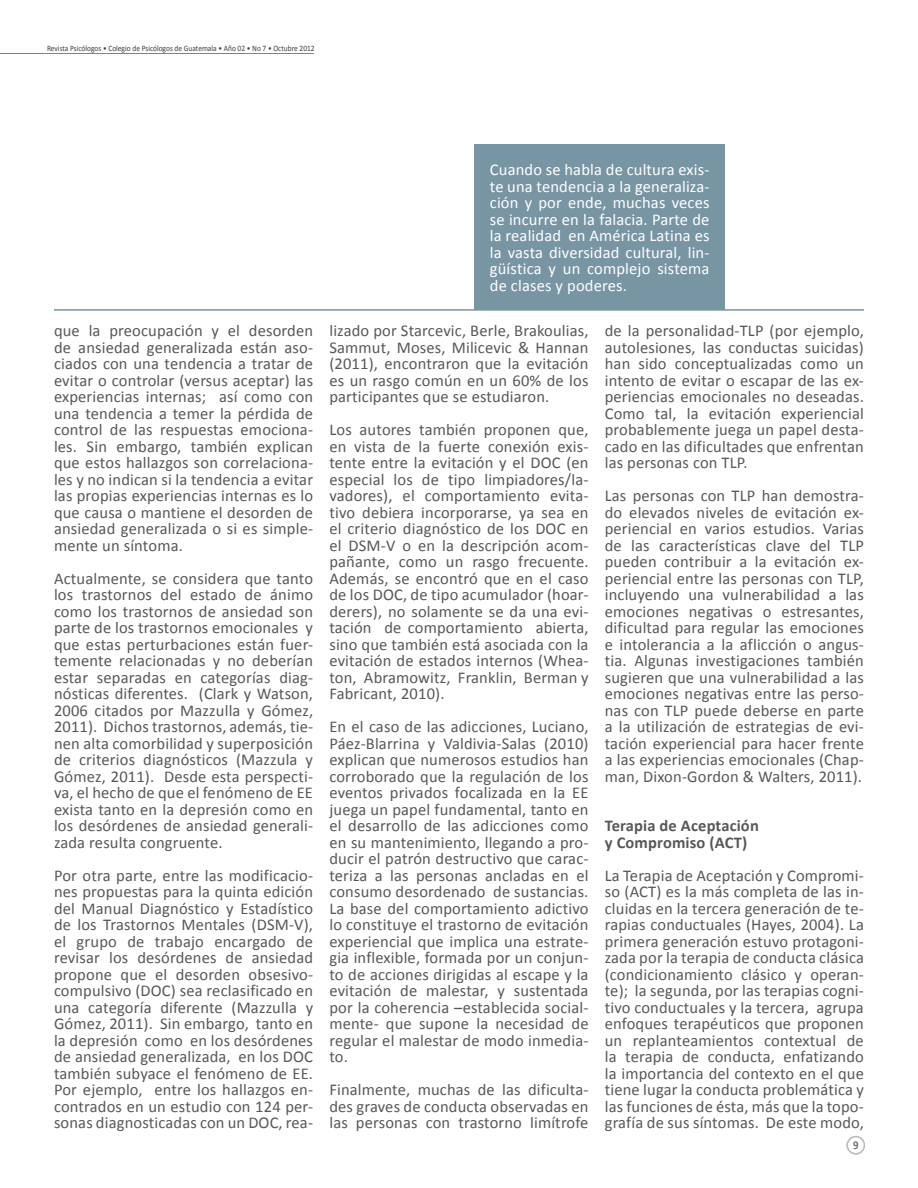
<style>
.page{position:relative;width:918px;height:1188px;background:#fff}
.page>*{position:absolute;margin:0;border:0;box-sizing:border-box;transform-origin:0 0}
.t1{font:16.5px/16.5px "Calibri";letter-spacing:.01em;color:#57585a;text-align:justify}
.t2{font:16.5px/16.5px "Calibri";letter-spacing:.01em;color:#fff;text-align:justify}
.t3{font:700 16.5px/16.5px "Calibri";letter-spacing:.01em;color:#57585a}
.t4{font:700 12px "Calibri";color:#6c6d70;scale:.9 1}
.t5{font:8.25px "Calibri";color:#3e3e3f;scale:.9 1}
</style>
<div class="page">
<div style="left:474px;top:144px;width:251px;height:166px;background:#7895a3"></div>
<hr style="left:54px;top:309px;width:810px;height:2px;background:#7895a3">
<div style="left:847px;top:1136px;width:18px;height:18px;border:2px solid #bcbdc0;border-radius:50%"></div>
<hr style="left:0;top:53px;width:313px;height:1px;background:#808285">
<p class="t5" style="left:47px;top:43px;width:299px">Revista Psicólogos • Colegio de Psicólogos de Guatemala • Año 02 • No 7 • Octubre 2012</p>
<p class="t1" style="left:54px;top:322px;width:261px">que la preocupación y el desorden de ansiedad generalizada están aso&shy;ciados con una tendencia a tratar de evitar o controlar (versus aceptar) las experiencias internas; así como con una tendencia a temer la pérdida de control de las respuestas emociona&shy;les. Sin embargo, también explican que estos hallazgos son correlaciona&shy;les y no indican si la tendencia a evitar las propias experiencias internas es lo que causa o mantiene el desorden de ansiedad generalizada o si es simple&shy;mente un síntoma.</p>
<p class="t1" style="left:54px;top:570px;width:261px">Actualmente, se considera que tanto los trastornos del estado de ánimo como los trastornos de ansiedad son parte de los trastornos emocionales y que estas perturbaciones están fuer&shy;temente relacionadas y no deberían estar separadas en categorías diag&shy;nósticas diferentes. (Clark y Watson, 2006 citados por Mazzulla y Gómez, 2011). Dichos trastornos, además, tie&shy;nen alta comorbilidad y superposición de criterios diagnósticos (Mazzula y Gómez, 2011). Desde esta perspecti&shy;va, el hecho de que el fenómeno de EE exista tanto en la depresión como en los desórdenes de ansiedad generali&shy;zada resulta congruente.</p>
<p class="t1" style="left:54px;top:867px;width:261px">Por otra parte, entre las modificacio&shy;nes propuestas para la quinta edición del Manual Diagnóstico y Estadístico de los Trastornos Mentales (DSM-V), el grupo de trabajo encargado de revisar los desórdenes de ansiedad propone que el desorden obsesivo&shy;compulsivo (DOC) sea reclasificado en una categoría diferente (Mazzulla y Gómez, 2011). Sin embargo, tanto en la depresión como en los desórdenes de ansiedad generalizada, en los DOC también subyace el fenómeno de EE.<br>Por ejemplo, entre los hallazgos en&shy;contrados en un estudio con 124 per&shy;sonas diagnosticadas con un DOC, rea-</p>
<p class="t2" style="left:490px;top:162px;width:221px">Cuando se habla de cultura exis&shy;te una tendencia a la generaliza&shy;ción y por ende, muchas veces se incurre en la falacia. Parte de la realidad en América Latina es la vasta diversidad cultural, lin&shy;güística y un complejo sistema de clases y poderes.</p>
<p class="t1" style="left:329px;top:322px;width:261px">lizado por Starcevic, Berle, Brakoulias, Sammut, Moses, Milicevic &amp; Hannan (2011), encontraron que la evitación es un rasgo común en un 60% de los participantes que se estudiaron.</p>
<p class="t1" style="left:329px;top:421px;width:261px">Los autores también proponen que, en vista de la fuerte conexión exis&shy;tente entre la evitación y el DOC (en especial los de tipo limpiadores/la&shy;vadores), el comportamiento evita&shy;tivo debiera incorporarse, ya sea en el criterio diagnóstico de los DOC en el DSM-V o en la descripción acom&shy;pañante, como un rasgo frecuente.<br>Además, se encontró que en el caso de los DOC, de tipo acumulador (hoar&shy;derers), no solamente se da una evi&shy;tación de comportamiento abierta, sino que también está asociada con la evitación de estados internos (Whea&shy;ton, Abramowitz, Franklin, Berman y Fabricant, 2010).</p>
<p class="t1" style="left:329px;top:718px;width:261px">En el caso de las adicciones, Luciano, Páez-Blarrina y Valdivia-Salas (2010) explican que numerosos estudios han corroborado que la regulación de los eventos privados focalizada en la EE juega un papel fundamental, tanto en el desarrollo de las adicciones como en su mantenimiento, llegando a pro&shy;ducir el patrón destructivo que carac&shy;teriza a las personas ancladas en el consumo desordenado de sustancias.<br>La base del comportamiento adictivo lo constituye el trastorno de evitación experiencial que implica una estrate&shy;gia inflexible, formada por un conjun&shy;to de acciones dirigidas al escape y la evitación de malestar, y sustentada por la coherencia –establecida social&shy;mente- que supone la necesidad de regular el malestar de modo inmedia&shy;to.</p>
<p class="t1" style="left:329px;top:1081px;width:261px">Finalmente, muchas de las dificulta&shy;des graves de conducta observadas en las personas con trastorno limítrofe</p>
<p class="t1" style="left:605px;top:322px;width:261px">de la personalidad-TLP (por ejemplo, autolesiones, las conductas suicidas) han sido conceptualizadas como un intento de evitar o escapar de las ex&shy;periencias emocionales no deseadas.<br>Como tal, la evitación experiencial probablemente juega un papel desta&shy;cado en las dificultades que enfrentan las personas con TLP.</p>
<p class="t1" style="left:605px;top:487px;width:261px">Las personas con TLP han demostra&shy;do elevados niveles de evitación ex&shy;periencial en varios estudios. Varias de las características clave del TLP pueden contribuir a la evitación ex&shy;periencial entre las personas con TLP, incluyendo una vulnerabilidad a las emociones negativas o estresantes, dificultad para regular las emociones e intolerancia a la aflicción o angus&shy;tia. Algunas investigaciones también sugieren que una vulnerabilidad a las emociones negativas entre las perso&shy;nas con TLP puede deberse en parte a la utilización de estrategias de evi&shy;tación experiencial para hacer frente a las experiencias emocionales (Chap&shy;man, Dixon-Gordon &amp; Walters, 2011).</p>
<p class="t3" style="left:605px;top:817px;width:156px">Terapia de Aceptación y Compromiso (ACT)</p>
<p class="t1" style="left:605px;top:867px;width:261px">La Terapia de Aceptación y Compromi&shy;so (ACT) es la más completa de las in&shy;cluidas en la tercera generación de te&shy;rapias conductuales (Hayes, 2004). La primera generación estuvo protagoni&shy;zada por la terapia de conducta clásica (condicionamiento clásico y operan&shy;te); la segunda, por las terapias cogni&shy;tivo conductuales y la tercera, agrupa enfoques terapéuticos que proponen un replanteamientos contextual de la terapia de conducta, enfatizando la importancia del contexto en el que tiene lugar la conducta problemática y las funciones de ésta, más que la topo&shy;grafía de sus síntomas. De este modo,</p>
<p class="t4" style="left:853px;top:1138px;width:8px">9</p>
</div>
